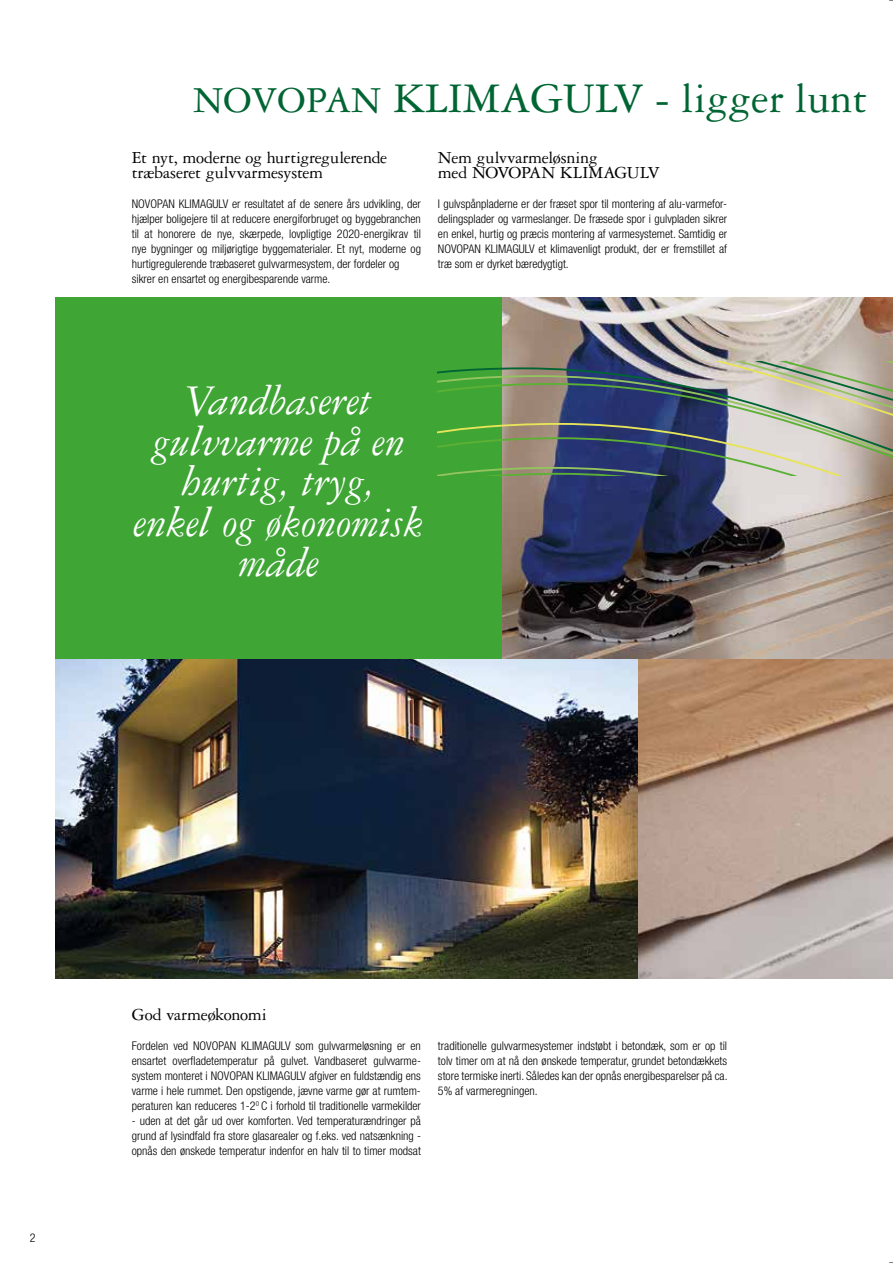
<style>
.page{position:relative;width:893px;height:1263px;background:#fff}
.page>*{position:absolute;margin:0;border:0;box-sizing:border-box;transform-origin:0 0}
.t1{font:italic 45px/40.5px "Garamond Three";color:#fff;text-align:center}
.t2{font:45px "Garamond Three";color:#006533}
.t3{font:18px/15px "Garamond Three";letter-spacing:-.015em;color:#000}
.t4{font:300 condensed 12px/15px "Helvetica Neue";color:#000;text-align:justify}
.s1{font-size:39px}
</style>
<div class="page">
<img style="left:502px;top:298px;width:391px;height:361px">
<img style="left:55px;top:659px;width:838px;height:319px">
<div style="left:55px;top:298px;width:447px;height:361px;background:#3fa535"></div>
<svg style="left:438px;top:461px;width:455px;height:14px"></svg>
<img style="left:438px;top:361px;width:455px;height:100px">
<h1 class="t2" style="left:193px;top:74px;width:676px"><span class="s1">NOVOPAN</span> KLIMAGULV - ligger lunt</h1>
<h2 class="t3" style="left:132px;top:150px;width:257px">Et nyt, moderne og hurtigregulerende træbaseret gulvvarmesystem</h2>
<p class="t4" style="left:132px;top:196px;width:291px;text-align:left">NOVOPAN KLIMAGULV er resultatet af de senere års udvikling, der hjælper boligejere til at reducere energiforbruget og byggebranchen til at honorere de nye, skærpede, lovpligtige 2020-energikrav til nye bygninger og miljørigtige byggematerialer. Et nyt, moderne og hurtigregulerende træbaseret gulvvarmesystem, der fordeler og sikrer en ensartet og energibesparende varme.</p>
<h2 class="t3" style="left:438px;top:150px;width:223px">Nem gulvvarmeløsning<br>med NOVOPAN KLIMAGULV</h2>
<p class="t4" style="left:438px;top:196px;width:291px">I gulvspånpladerne er der fræset spor til montering af alu-varmefor&shy;delingsplader og varmeslanger. De fræsede spor i gulvpladen sikrer en enkel, hurtig og præcis montering af varmesystemet. Samtidig er NOVOPAN KLIMAGULV et klimavenligt produkt, der er fremstillet af træ som er dyrket bæredygtigt.</p>
<h1 class="t1" style="left:134px;top:381px;width:291px">Vandbaseret gulvvarme på en hurtig, tryg,<br>enkel og økonomisk måde</h1>
<p class="t4" style="left:30px;top:1230px;width:7px">2</p>
<h2 class="t3" style="left:132px;top:1007px;width:136px">God varmeøkonomi</h2>
<p class="t4" style="left:132px;top:1038px;width:291px">Fordelen ved NOVOPAN KLIMAGULV som gulvvarmeløsning er en ensartet overfladetemperatur på gulvet. Vandbaseret gulvvarme&shy;system monteret i NOVOPAN KLIMAGULV afgiver en fuldstændig ens varme i hele rummet. Den opstigende, jævne varme gør at rumtem&shy;peraturen kan reduceres 1-2<sup>0</sup> C i forhold til traditionelle varmekilder</p>
<p class="t4" style="left:132px;top:1113px;width:291px">- uden at det går ud over komforten. Ved temperaturændringer på grund af lysindfald fra store glasarealer og f.eks. ved natsænkning - opnås den ønskede temperatur indenfor en halv til to timer modsat</p>
<p class="t4" style="left:438px;top:1038px;width:291px">traditionelle gulvvarmesystemer indstøbt i betondæk, som er op til tolv timer om at nå den ønskede temperatur, grundet betondækkets store termiske inerti. Således kan der opnås energibesparelser på ca.<br>5% af varmeregningen.</p>
</div>
